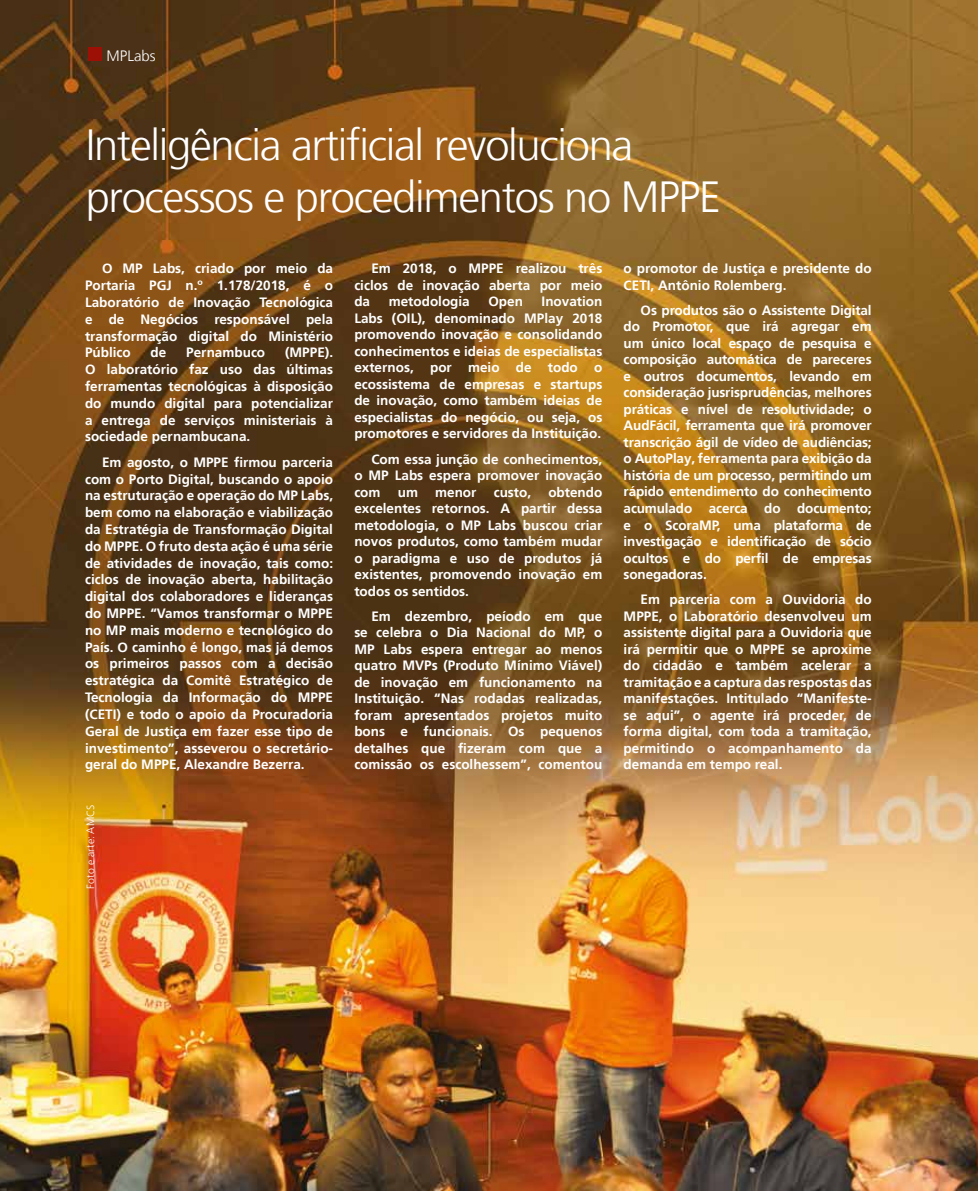
<style>
.page{position:relative;width:978px;height:1191px;background:#fff}
.page>*{position:absolute;margin:0;border:0;box-sizing:border-box;transform-origin:0 0}
.t1{font:300 43.5px/52.2px "Frutiger LT";letter-spacing:-.03em;color:#fff}
.t2{font:300 15px "Frutiger LT";color:#fff}
.t3{font:700 13.5px/16.5px "Frutiger LT";color:#fff;text-align:justify}
.t4{font:300 10.5px "Frutiger LT";letter-spacing:.01em;color:#fff}
</style>
<div class="page">
<img style="left:0;top:0;width:978px;height:1191px">
<div style="left:88px;top:47px;width:14px;height:14px;background:#9c1006"></div>
<p class="t2" style="left:107px;top:47px;width:51px">MPLabs</p>
<h1 class="t1" style="left:86px;top:120px;width:637px">Inteligência artificial revoluciona processos e procedimentos no MPPE</h1>
<p class="t3" style="left:85px;top:260px;width:250px;text-indent:17px">O MP Labs, criado por meio da Portaria PGJ n.º 1.178/2018, é o Laboratório de Inovação Tecnológica e de Negócios responsável pela transformação digital do Ministério Público</p>
<p class="t3" style="left:85px;top:344px;width:250px;text-indent:200px">(MPPE).<br>O laboratório faz uso das últimas ferramentas tecnológicas à disposição do mundo digital para potencializar a entrega de serviços ministeriais à sociedade pernambucana.</p>
<p class="t3" style="left:85px;top:454px;width:250px;text-indent:17px">Em agosto, o MPPE firmou parceria com o Porto Digital, buscando o apoio na estruturação e operação do MP Labs, bem como na elaboração e viabilização da Estratégia de Transformação Digital do MPPE. O fruto desta ação é uma série de atividades de inovação, tais como: ciclos de inovação aberta, habilitação digital dos colaboradores e lideranças do MPPE. “Vamos transformar o MPPE no MP mais moderno e tecnológico do País. O caminho é longo, mas já demos os primeiros passos com a decisão estratégica da Comitê Estratégico de Tecnologia da Informação do MPPE (CETI) e todo o apoio da Procuradoria Geral de Justiça em fazer esse tipo de investimento”, asseverou o secretário&shy;geral do MPPE, Alexandre Bezerra.</p>
<p class="t3" style="left:151px;top:344px;width:17px">de</p>
<p class="t3" style="left:186px;top:344px;width:81px">Pernambuco</p>
<p class="t4" style="left:85px;top:888px;width:86px;rotate:-90deg">Foto e arte: AMCS</p>
<p class="t3" style="left:354px;top:260px;width:250px;text-indent:17px">Em 2018, o MPPE realizou três ciclos de inovação aberta por meio da</p>
<p class="t3" style="left:389px;top:293px;width:83px">metodologia</p>
<p class="t3" style="left:488px;top:293px;width:36px">Open</p>
<p class="t3" style="left:354px;top:293px;width:250px;text-indent:187px">Inovation Labs (OIL), denominado MPlay 2018 promovendo inovação e consolidando conhecimentos e ideias de especialistas externos, por meio de todo o ecossistema de empresas e startups de inovação, como também ideias de especialistas do negócio, ou seja, os promotores e servidores da Instituição.</p>
<p class="t3" style="left:354px;top:450px;width:250px;text-indent:17px">Com essa junção de conhecimentos, o MP Labs espera promover inovação com</p>
<p class="t3" style="left:354px;top:483px;width:250px;text-indent:194px">obtendo excelentes retornos. A partir dessa metodologia, o MP Labs buscou criar novos produtos, como também mudar o paradigma e uso de produtos já existentes, promovendo inovação em todos os sentidos.</p>
<p class="t3" style="left:354px;top:608px;width:250px;text-indent:17px">Em dezembro, peíodo em que se celebra o Dia Nacional do MP, o MP Labs espera entregar ao menos quatro MVPs (Produto Mínimo Viável) de inovação em funcionamento na Instituição. “Nas rodadas realizadas, foram apresentados projetos muito bons e funcionais. Os pequenos detalhes que fizeram com que a comissão os escolhessem”, comentou</p>
<p class="t3" style="left:398px;top:483px;width:22px">um</p>
<p class="t3" style="left:435px;top:483px;width:43px">menor</p>
<p class="t3" style="left:494px;top:483px;width:39px">custo,</p>
<p class="t3" style="left:624px;top:260px;width:250px">o promotor de Justiça e presidente do<br>CETI, Antônio Rolemberg.</p>
<p class="t3" style="left:624px;top:302px;width:250px;text-indent:17px">Os produtos são o Assistente Digital do Promotor, que irá agregar em um único local espaço de pesquisa e composição automática de pareceres e outros documentos, levando em consideração jusrisprudências, melhores práticas e nível de resolutividade; o AudFácil, ferramenta que irá promover transcrição ágil de vídeo de audiências; o AutoPlay, ferramenta para exibição da história de um processo, permitindo um rápido entendimento do conhecimento acumulado acerca do documento; e o ScoraMP, uma plataforma de investigação e identificação de sócio ocultos e do perfil de empresas sonegadoras.</p>
<p class="t3" style="left:624px;top:591px;width:250px;text-indent:17px">Em parceria com a Ouvidoria do MPPE, o Laboratório desenvolveu um assistente digital para a Ouvidoria que irá permitir que o MPPE se aproxime do cidadão e também acelerar a tramitação e a captura das respostas das manifestações. Intitulado “Manifeste&shy;se aqui”, o agente irá proceder, de forma digital, com toda a tramitação, permitindo o acompanhamento da demanda em tempo real.</p>
</div>
